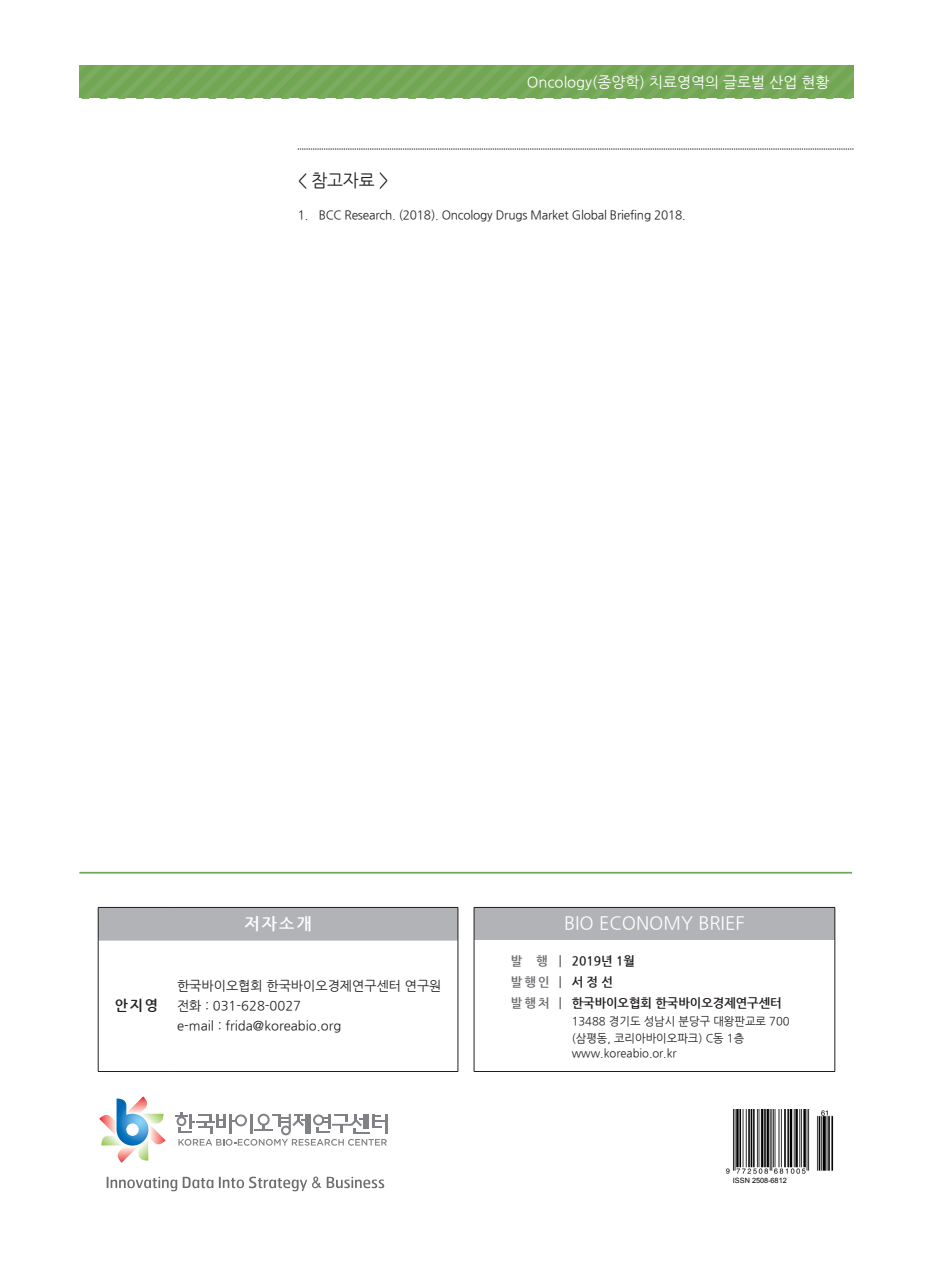
<style>
.page{position:relative;width:933px;height:1275px;background:#fff}
.page>*{position:absolute;margin:0;border:0;box-sizing:border-box;transform-origin:0 0}
.t1{font:18.2px "Nanum Gothic";color:#fff}
.t2{font:17.5px "Nanum Gothic";color:#231f20}
.t3{font:700 16.62px "Nanum Gothic";color:#fff}
.t4{font:14.88px "Nanum Gothic";color:#fff}
.t5{font:700 14.53px "Nanum Gothic";color:#231f20}
.t6{font:12.95px "Nanum Gothic";color:#231f20}
.t7{font:700 12.6px "Nanum Gothic";color:#231f20}
.t8{font:700 12.6px "Nanum Gothic";color:#6c6d70}
.t9{font:12.25px "Nanum Gothic";letter-spacing:-.015em;color:#231f20}
.t10{font:11.55px "Nanum Gothic";color:#231f20}
.t11{font:7.35px "Arial";letter-spacing:-.005em;color:#000}
.s1{color:#6c6d70}
.s2{color:#231f20}
</style>
<div class="page">
<svg style="left:79px;top:66px;width:774px;height:32px;background:#75a957"></svg>
<div style="left:474px;top:907px;width:360px;height:33px;background:#b2b3b7"></div>
<hr style="left:474px;top:907px;width:361px;height:1px;background:#231f20">
<hr style="left:474px;top:908px;width:1px;height:32px;background:#231f20">
<hr style="left:834px;top:908px;width:1px;height:32px;background:#231f20">
<hr style="left:474px;top:940px;width:1px;height:131px;background:#231f20">
<hr style="left:834px;top:940px;width:1px;height:131px;background:#231f20">
<hr style="left:474px;top:1071px;width:361px;height:1px;background:#231f20">
<svg style="left:175px;top:1112px;width:212px;height:34px"></svg>
<svg style="left:99px;top:1096px;width:67px;height:67px"></svg>
<svg style="left:107px;top:1176px;width:277px;height:15px"></svg>
<hr style="left:79px;top:872px;width:773px;height:2px;background:#71a753">
<svg style="left:726px;top:1173px;width:80px;height:1px"></svg>
<img style="left:725px;top:1109px;width:109px;height:64px">
<div style="left:98px;top:907px;width:360px;height:34px;background:#b2b3b7"></div>
<hr style="left:98px;top:907px;width:77px;height:1px;background:#231f20">
<hr style="left:98px;top:908px;width:1px;height:33px;background:#231f20">
<hr style="left:175px;top:907px;width:283px;height:1px;background:#231f20">
<hr style="left:457px;top:908px;width:1px;height:33px;background:#231f20">
<hr style="left:98px;top:941px;width:1px;height:130px;background:#231f20">
<hr style="left:457px;top:941px;width:1px;height:130px;background:#231f20">
<hr style="left:98px;top:1071px;width:77px;height:1px;background:#231f20">
<hr style="left:175px;top:1071px;width:283px;height:1px;background:#231f20">
<svg style="left:298px;top:149px;width:555px;height:1px"></svg>
<p class="t4" style="left:526px;top:75px;width:304px">Oncology(종양학) 치료영역의 글로벌 산업 현황</p>
<p class="t2" style="left:298px;top:172px;width:92px">&lt; 참고자료 &gt;</p>
<p class="t9" style="left:298px;top:209px;width:390px">1. BCC Research. (2018). Oncology Drugs Market Global Briefing 2018.</p>
<p class="t5" style="left:115px;top:999px;width:45px">안 지 영</p>
<p class="t3" style="left:244px;top:915px;width:69px">저 자 소 개</p>
<p class="t6" style="left:177px;top:979px;width:266px">한국바이오협회 한국바이오경제연구센터 연구원</p>
<p class="t6" style="left:177px;top:1000px;width:126px">전화 : 031-628-0027</p>
<p class="t6" style="left:177px;top:1020px;width:166px">e-mail : frida@koreabio.org</p>
<p class="t1" style="left:564px;top:915px;width:182px">BIO ECONOMY BRIEF</p>
<p class="t7" style="left:511px;top:955px;width:126px"><span class="s1">발 행 |</span> 2019년 1월</p>
<p class="t8" style="left:511px;top:975px;width:104px">발행인 | <span class="s2">서 정 선</span></p>
<p class="t7" style="left:511px;top:996px;width:272px"><span class="s1">발 행 처 |</span> 한국바이오협회 한국바이오경제연구센터</p>
<p class="t10" style="left:571px;top:1016px;width:219px">13488 경기도 성남시 분당구 대왕판교로 700</p>
<p class="t10" style="left:571px;top:1033px;width:174px">(삼평동, 코리아바이오파크) C동 1층</p>
<p class="t10" style="left:571px;top:1048px;width:106px">www.koreabio.or.kr</p>
<p class="t11" style="left:733px;top:1176px;width:55px">ISSN 2508-6812</p>
</div>
